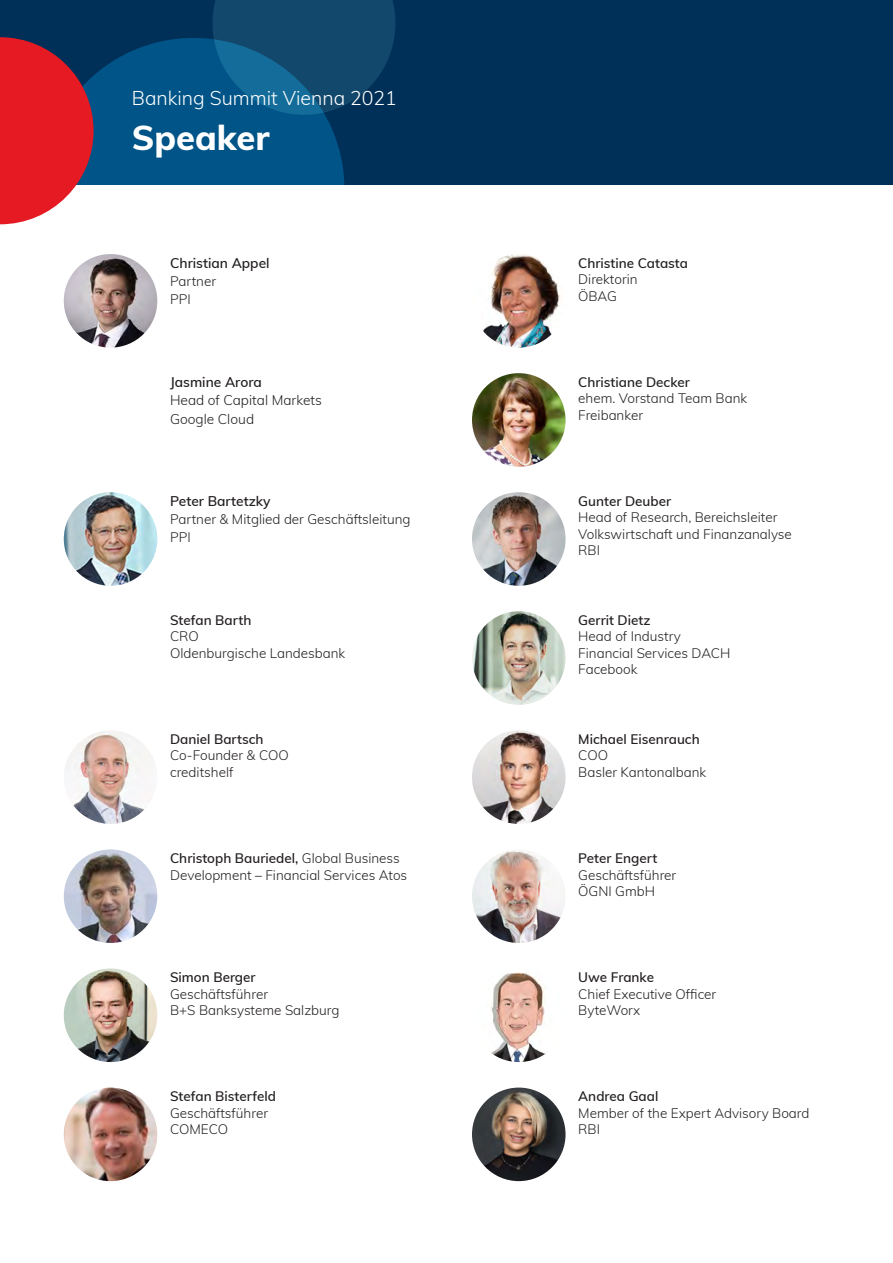
<style>
.page{position:relative;width:893px;height:1263px;background:#fff}
.page>*{position:absolute;margin:0;border:0;box-sizing:border-box;transform-origin:0 0}
.SeitenHead_Muli_34_p{font:800 34.5px "Muli";color:#fff}
.SeitenHead_Muli_14_p{font:300 19.5px "Muli";color:#fff}
.t1{font:300 13.8px/18.3px "Muli";color:#231f20}
.t2{font:600 13.8px "Muli";color:#231f20}
.Muli_light_9_pt_12_s{font:300 13.5px/16.5px "Muli";color:#231f20}
.Muli_light_9_pt_12_s-2{font:600 13.5px/16.5px "Muli";color:#231f20}
.s1{font-weight:600}
.s2{font-weight:300}
</style>
<div class="page">
<div style="left:0;top:0;width:893px;height:185px;background:#003058"></div>
<svg style="left:0;top:0;width:395px;height:224px"></svg>
<img style="left:64px;top:254px;width:93px;height:94px;border-radius:47px">
<img style="left:64px;top:492px;width:93px;height:94px;border-radius:47px">
<img style="left:64px;top:730px;width:93px;height:94px;border-radius:47px">
<img style="left:64px;top:849px;width:93px;height:94px;border-radius:47px">
<img style="left:64px;top:968px;width:93px;height:94px;border-radius:47px">
<img style="left:64px;top:1087px;width:93px;height:94px;border-radius:47px">
<img style="left:472px;top:254px;width:94px;height:94px;border-radius:47px">
<img style="left:472px;top:373px;width:94px;height:94px;border-radius:47px">
<img style="left:472px;top:492px;width:94px;height:94px;border-radius:47px">
<img style="left:472px;top:611px;width:94px;height:94px;border-radius:47px">
<img style="left:472px;top:730px;width:94px;height:94px;border-radius:47px">
<img style="left:472px;top:849px;width:94px;height:94px;border-radius:47px">
<img style="left:472px;top:968px;width:94px;height:94px;border-radius:47px">
<img style="left:472px;top:1087px;width:94px;height:94px;border-radius:47px">
<p class="SeitenHead_Muli_14_p" style="left:132px;top:83px;width:267px">Banking Summit Vienna 2021</p>
<p class="SeitenHead_Muli_34_p" style="left:132px;top:113px;width:139px">Speaker</p>
<p class="t2" style="left:170px;top:253px;width:101px">Christian Appel</p>
<p class="Muli_light_9_pt_12_s" style="left:170px;top:271px;width:48px;line-height:18px">Partner<br>PPI</p>
<p class="t1" style="left:170px;top:372px;width:153px"><span class="s1">Jasmine Arora<br></span>Head of Capital Markets<br>Google Cloud</p>
<p class="t2" style="left:170px;top:491px;width:102px">Peter Bartetzky</p>
<p class="Muli_light_9_pt_12_s" style="left:170px;top:510px;width:242px;line-height:18px">Partner &amp; Mitglied der Geschäftsleitung<br>PPI</p>
<p class="Muli_light_9_pt_12_s" style="left:170px;top:611px;width:177px"><span class="s1">Stefan Barth<br></span>CRO<br>Oldenburgische Landesbank</p>
<p class="Muli_light_9_pt_12_s" style="left:170px;top:730px;width:120px"><span class="s1">Daniel Bartsch<br></span>Co-Founder &amp; COO creditshelf</p>
<p class="Muli_light_9_pt_12_s" style="left:170px;top:849px;width:239px"><span class="s1">Christoph Bauriedel,</span> Global Business<br>Development – Financial Services Atos</p>
<p class="Muli_light_9_pt_12_s" style="left:170px;top:968px;width:171px"><span class="s1">Simon Berger<br></span>Geschäftsführer<br>B+S Banksysteme Salzburg</p>
<p class="Muli_light_9_pt_12_s" style="left:170px;top:1087px;width:108px"><span class="s1">Stefan Bisterfeld<br></span>Geschäftsführer<br>COMECO</p>
<p class="Muli_light_9_pt_12_s-2" style="left:578px;top:254px;width:111px">Christine Catasta<br><span class="s2">Direktorin<br>ÖBAG</span></p>
<p class="Muli_light_9_pt_12_s" style="left:578px;top:373px;width:170px"><span class="s1">Christiane Decker<br></span>ehem. Vorstand Team Bank<br>Freibanker</p>
<p class="Muli_light_9_pt_12_s" style="left:578px;top:492px;width:215px"><span class="s1">Gunter Deuber<br></span>Head of Research, Bereichsleiter<br>Volkswirtschaft und Finanzanalyse<br>RBI</p>
<p class="Muli_light_9_pt_12_s" style="left:578px;top:611px;width:154px"><span class="s1">Gerrit Dietz<br></span>Head of Industry<br>Financial Services DACH<br>Facebook</p>
<p class="Muli_light_9_pt_12_s" style="left:578px;top:730px;width:129px"><span class="s1">Michael Eisenrauch<br></span>COO<br>Basler Kantonalbank</p>
<p class="Muli_light_9_pt_12_s" style="left:578px;top:849px;width:99px"><span class="s1">Peter Engert<br></span>Geschäftsführer<br>ÖGNI GmbH</p>
<p class="Muli_light_9_pt_12_s-2" style="left:578px;top:968px;width:77px">Uwe Franke</p>
<p class="Muli_light_9_pt_12_s" style="left:578px;top:985px;width:140px">Chief Executive Officer<br>ByteWorx</p>
<p class="Muli_light_9_pt_12_s" style="left:578px;top:1087px;width:233px"><span class="s1">Andrea Gaal<br></span>Member of the Expert Advisory Board<br>RBI</p>
</div>
